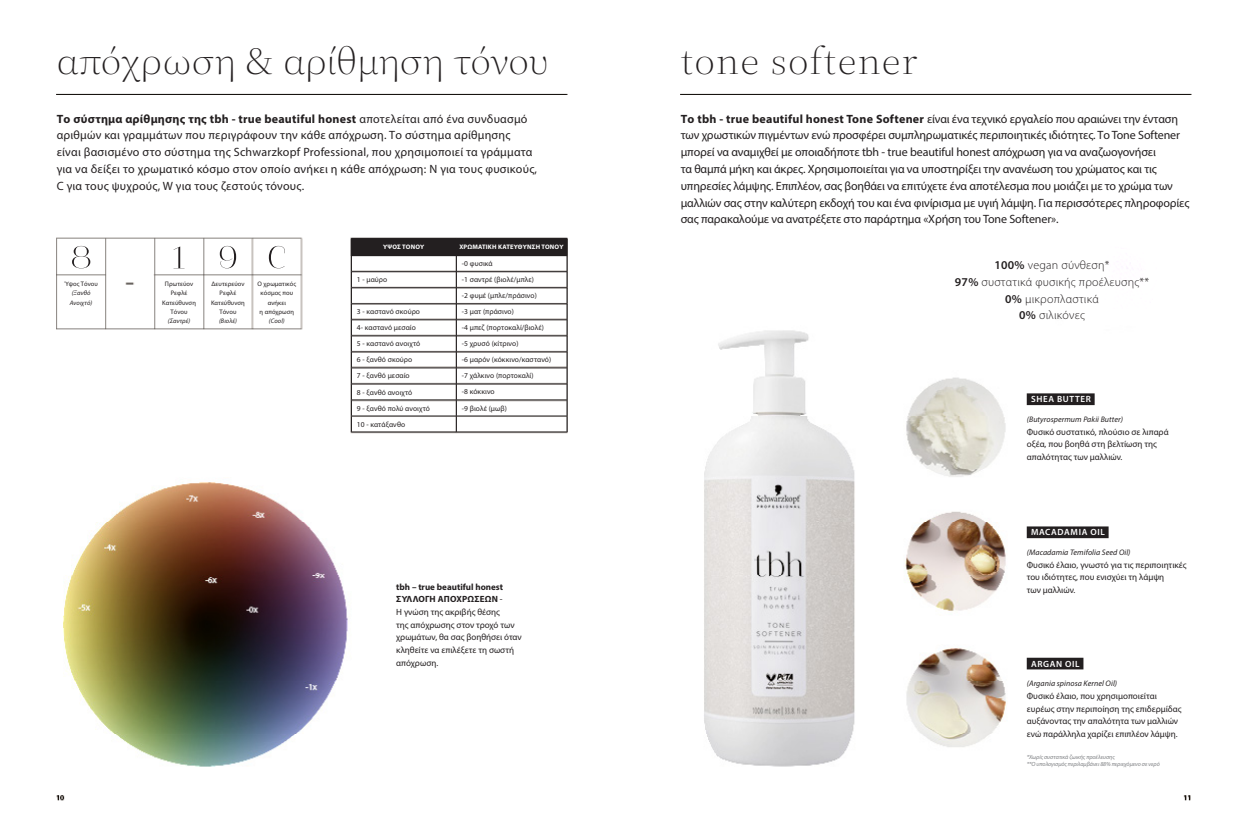
<style>
.page{position:relative;width:1248px;height:823px;background:#fff}
.page>*{position:absolute;margin:0;border:0;box-sizing:border-box;transform-origin:0 0}
.t1{font:300 37.8px "Source Serif 4 Display";letter-spacing:.015em;color:#231f20;scale:1.11 1}
.t2{font:12px/16.8px "Myriad Pro";letter-spacing:-.01em;color:#231f20}
.t3{font:12px/16.8px "Myriad Pro";letter-spacing:.02em;color:#231f20}
.t4{font:300 12px/16.8px "Myriad Pro";letter-spacing:.02em;color:#231f20;text-align:center}
.t5{font:9px/12.6px "Myriad Pro";color:#231f20}
.t6{font:600 9px "Myriad Pro";letter-spacing:.07em;color:#fff}
.t7{font:italic 8px "Myriad Pro";letter-spacing:.01em;color:#231f20}
.t8{font:7.5px/16px "Myriad Pro";letter-spacing:.01em;color:#231f20}
.t9{font:6.5px/9.1px "Myriad Pro";letter-spacing:.01em;color:#231f20;text-align:center}
.t10{font:italic 6.5px/9.1px "Myriad Pro";letter-spacing:.01em;color:#231f20}
.t11{font:700 6.5px "Myriad Pro";letter-spacing:.03em;color:#fff}
.t12{font:italic 6px/7.5px "Myriad Pro";letter-spacing:-.01em;color:#808285}
.s1{font-weight:700}
.s2{font-weight:600}
</style>
<div class="page">
<img style="left:56px;top:93px;width:1136px;height:708px">
<svg style="left:351px;top:238px;width:216px;height:193px"></svg>
<hr style="left:351px;top:431px;width:105px;height:1px;background:#231f20">
<hr style="left:456px;top:431px;width:111px;height:1px;background:#231f20">
<svg style="left:72px;top:246px;width:18px;height:22px"></svg>
<svg style="left:173px;top:246px;width:11px;height:22px"></svg>
<svg style="left:220px;top:246px;width:16px;height:22px"></svg>
<svg style="left:269px;top:246px;width:16px;height:22px"></svg>
<div style="left:1026px;top:393px;width:68px;height:12px;background:#231f20"></div>
<div style="left:1026px;top:526px;width:82px;height:12px;background:#231f20"></div>
<div style="left:1026px;top:657px;width:57px;height:12px;background:#231f20"></div>
<h1 class="t1" style="left:57px;top:37px;width:445px">απόχρωση &amp; αρίθμηση τόνου</h1>
<h1 class="t1" style="left:680px;top:37px;width:215px">tone softener</h1>
<p class="t3" style="left:57px;top:110px;width:482px"><span class="s1">Το σύστημα αρίθμησης της tbh - true beautiful honest</span> αποτελείται από ένα συνδυασμό αριθμών και γραμμάτων που περιγράφουν την κάθε απόχρωση. Το σύστημα αρίθμησης είναι βασισμένο στο σύστημα της Schwarzkopf Professional, που χρησιμοποιεί τα γράμματα για να δείξει το χρωματικό κόσμο στον οποίο ανήκει η κάθε απόχρωση: Ν για τους φυσικούς, C για τους ψυχρούς, W για τους ζεστούς τόνους.</p>
<p class="t2" style="left:680px;top:110px;width:510px"><span class="s1">Το tbh - true beautiful honest Tone Softener</span> είναι ένα τεχνικό εργαλείο που αραιώνει την ένταση των χρωστικών πιγμέντων ενώ προσφέρει συμπληρωματικές περιποιητικές ιδιότητες. Το Tone Softener μπορεί να αναμιχθεί με οποιαδήποτε tbh - true beautiful honest απόχρωση για να αναζωογονήσει<br>τα θαμπά μήκη και άκρες. Χρησιμοποιείται για να υποστηρίξει την ανανέωση του χρώματος και τις υπηρεσίες λάμψης. Επιπλέον, σας βοηθάει να επιτύχετε ένα αποτέλεσμα που μοιάζει με το χρώμα των μαλλιών σας στην καλύτερη εκδοχή του και ένα φινίρισμα με υγιή λάμψη. Για περισσότερες πληροφορίες σας παρακαλούμε να ανατρέξετε στο παράρτημα «Χρήση του Tone Softener».</p>
<p class="t4" style="left:954px;top:256px;width:195px"><span class="s2">100%</span> vegan σύνθεση*<br><span class="s2">97%</span> συστατικά φυσικής προέλευσης**<br><span class="s2">0%</span> μικροπλαστικά<br><span class="s2">0%</span> σιλικόνες</p>
<p class="t11" style="left:459px;top:243px;width:106px">ΧΡΩΜΑΤΙΚΗ ΚΑΤΕΥΘΥΝΣΗ ΤΟΝΟΥ</p>
<p class="t8" style="left:462px;top:255px;width:91px">-0 φυσικά<br>-1 σαντρέ (βιολέ/μπλε)<br>-2 φυμέ (μπλε/πράσινο)<br>-3 ματ (πράσινο)<br>-4 μπεζ (πορτοκαλί/βιολέ) -5 χρυσό (κίτρινο)<br>-6 μαρόν (κόκκινο/καστανό) -7 χάλκινο (πορτοκαλί)<br>-8 κόκκινο<br>-9 βιολέ (μωβ)</p>
<p class="t11" style="left:383px;top:243px;width:43px">ΥΨΟΣ ΤΟΝΟΥ</p>
<p class="t8" style="left:357px;top:271px;width:32px">1 - μαύρο</p>
<p class="t8" style="left:357px;top:303px;width:75px">3 - καστανό σκούρο<br>4- καστανό μεσαίο<br>5 - καστανό ανοιχτό<br>6 - ξανθό σκούρο<br>7 - ξανθό μεσαίο<br>8 - ξανθό ανοιχτό<br>9 - ξανθό πολύ ανοιχτό<br>10 - κατάξανθο</p>
<p class="t9" style="left:64px;top:279px;width:35px">Ύψος Τόνου</p>
<p class="t10" style="left:70px;top:288px;width:24px">(Ξανθό<br>Ανοιχτό)</p>
<p class="t9" style="left:162px;top:279px;width:35px">Πρωτεύον<br>Ρεφλέ<br>Κατεύθυνση<br>Τόνου</p>
<p class="t10" style="left:168px;top:316px;width:24px">(Σαντρέ)</p>
<p class="t9" style="left:211px;top:279px;width:35px">Δευτερεύον<br>Ρεφλέ<br>Κατεύθυνση<br>Τόνου</p>
<p class="t10" style="left:219px;top:316px;width:19px">(Βιολέ)</p>
<p class="t9" style="left:257px;top:279px;width:40px">Ο χρωματικός κόσμος που ανήκει<br>η απόχρωση</p>
<p class="t10" style="left:269px;top:316px;width:17px">(Cool)</p>
<p class="t6" style="left:1030px;top:393px;width:61px">SHEA BUTTER</p>
<p class="t7" style="left:1026px;top:414px;width:98px">(Butyrospermum Pakii Butter)</p>
<p class="t5" style="left:1026px;top:425px;width:143px">Φυσικό συστατικό, πλούσιο σε λιπαρά οξέα, που βοηθά στη βελτίωση της απαλότητας των μαλλιών.</p>
<p class="t5" style="left:396px;top:580px;width:127px"><span class="s1">tbh – true beautiful honest<br>ΣΥΛΛΟΓΗ ΑΠΟΧΡΩΣΕΩΝ</span> -<br>Η γνώση της ακριβής θέσης<br>της απόχρωσης στον τροχό των χρωμάτων, θα σας βοηθήσει όταν κληθείτε να επιλέξετε τη σωστή απόχρωση.</p>
<p class="t6" style="left:1030px;top:526px;width:75px">MACADAMIA OIL</p>
<p class="t7" style="left:1026px;top:547px;width:105px">(Macadamia Temifolia Seed Oil)</p>
<p class="t5" style="left:1026px;top:558px;width:161px">Φυσικό έλαιο, γνωστό για τις περιποιητικές του ιδιότητες, που ενισχύει τη λάμψη<br>των μαλλιών.</p>
<p class="t6" style="left:1030px;top:657px;width:50px">ARGAN OIL</p>
<p class="t7" style="left:1026px;top:678px;width:92px">(Argania spinosa Kernel Oil)</p>
<p class="t5" style="left:1026px;top:689px;width:156px">Φυσικό έλαιο, που χρησιμοποιείται ευρέως στην περιποίηση της επιδερμίδας αυξάνοντας την απαλότητα των μαλλιών ενώ παράλληλα χαρίζει επιπλέον λάμψη.</p>
<p class="t12" style="left:1026px;top:752px;width:134px">*Χωρίς συστατικά ζωικής προέλευσης<br>**Ο υπολογισμός περιλαμβάνει 88% περιεχόμενο σε νερό</p>
</div>
